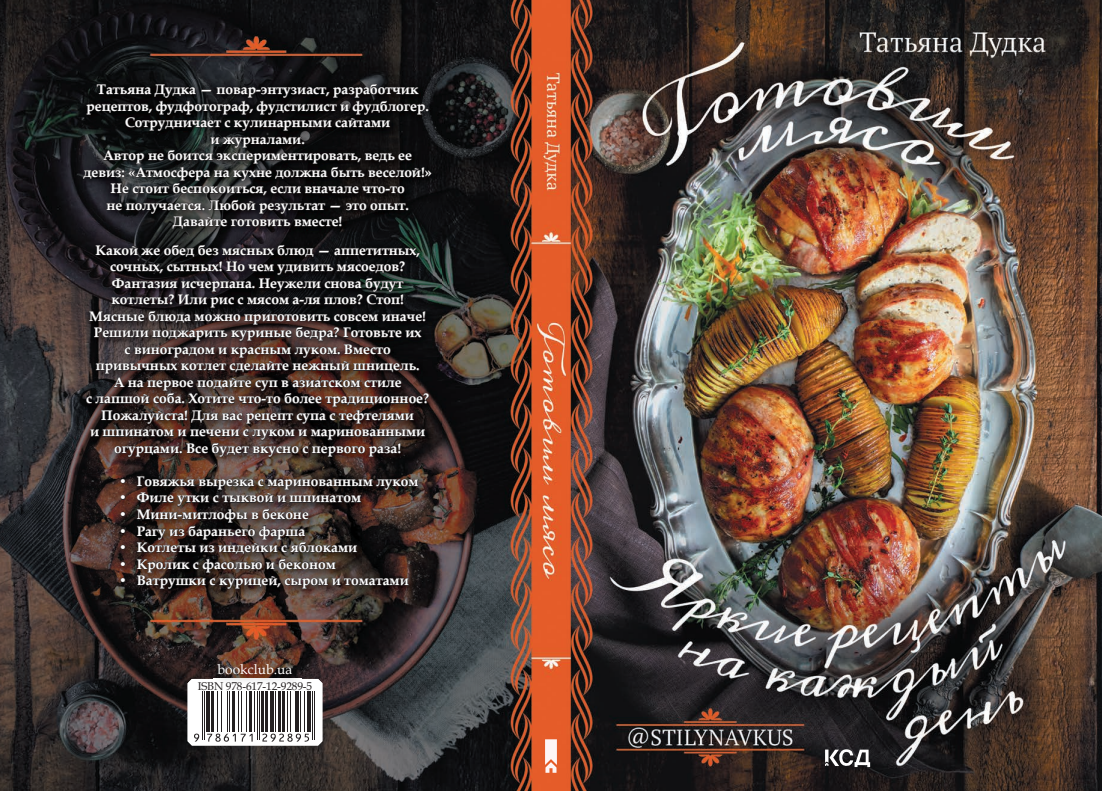
<style>
.page{position:relative;width:1102px;height:791px;background:#fff}
.page>*{position:absolute;margin:0;border:0;box-sizing:border-box;transform-origin:0 0}
.t1{font:700 13.75px/16.5px "Book Antiqua";color:#fff;text-align:center}
.t2{font:13.75px "Book Antiqua";color:#fff}
.t3{font:11.25px "Book Antiqua";letter-spacing:-.01em;color:#231f20}
</style>
<div class="page">
<img style="left:0;top:0;width:1102px;height:790px">
<img style="left:214px;top:659px;width:87px;height:19px">
<svg style="left:545px;top:739px;width:12px;height:33px"></svg>
<svg style="left:188px;top:678px;width:134px;height:67px"></svg>
<svg style="left:825px;top:748px;width:45px;height:18px"></svg>
<img style="left:78px;top:79px;width:363px;height:519px">
<svg style="left:83px;top:84px;width:349px;height:145px;background:#181819"></svg>
<svg style="left:86px;top:244px;width:343px;height:213px;background:#2b2120"></svg>
<svg style="left:121px;top:478px;width:5px;height:5px"></svg>
<svg style="left:121px;top:495px;width:5px;height:5px"></svg>
<svg style="left:121px;top:511px;width:5px;height:5px"></svg>
<svg style="left:121px;top:528px;width:5px;height:5px"></svg>
<svg style="left:121px;top:544px;width:5px;height:5px"></svg>
<svg style="left:121px;top:561px;width:5px;height:5px"></svg>
<svg style="left:121px;top:577px;width:5px;height:5px"></svg>
<svg style="left:137px;top:476px;width:282px;height:113px;background:#362925"></svg>
<p class="t1" style="left:84px;top:81px;width:350px">Татьяна Дудка — повар-энтузиаст, разработчик рецептов, фудфотограф, фудстилист и фудблогер.<br>Сотрудничает с кулинарными сайтами<br>и журналами.<br>Автор не боится экспериментировать, ведь ее девиз: «Атмосфера на кухне должна быть веселой!» Не стоит беспокоиться, если вначале что-то<br>не получается. Любой результат — это опыт.<br>Давайте готовить вместе!</p>
<p class="t1" style="left:86px;top:242px;width:345px">Какой же обед без мясных блюд — аппетитных, сочных, сытных! Но чем удивить мясоедов?<br>Фантазия исчерпана. Неужели снова будут котлеты? Или рис с мясом а-ля плов? Стоп!<br>Мясные блюда можно приготовить совсем иначе!<br>Решили поджарить куриные бедра? Готовьте их<br>с виноградом и красным луком. Вместо привычных котлет сделайте нежный шницель.<br>А на первое подайте суп в азиатском стиле<br>с лапшой соба. Хотите что-то более традиционное?<br>Пожалуйста! Для вас рецепт супа с тефтелями<br>и шпинатом и печени с луком и маринованными огурцами. Все будет вкусно с первого раза!</p>
<p class="t1" style="left:119px;top:473px;width:301px">• Говяжья вырезка с маринованным луком</p>
<p class="t1" style="left:119px;top:489px;width:244px">• Филе утки с тыквой и шпинатом</p>
<p class="t1" style="left:119px;top:506px;width:191px">• Мини-митлофы в беконе</p>
<p class="t1" style="left:119px;top:522px;width:188px">• Рагу из бараньего фарша</p>
<p class="t1" style="left:119px;top:539px;width:240px">• Котлеты из индейки с яблоками</p>
<p class="t1" style="left:119px;top:555px;width:218px">• Кролик с фасолью и беконом</p>
<p class="t1" style="left:119px;top:572px;width:291px">• Ватрушки с курицей, сыром и томатами</p>
<p class="t2" style="left:218px;top:659px;width:76px">bookclub.ua</p>
<p class="t3" style="left:198px;top:677px;width:116px">ISBN 978-617-12-9289-5</p>
</div>
